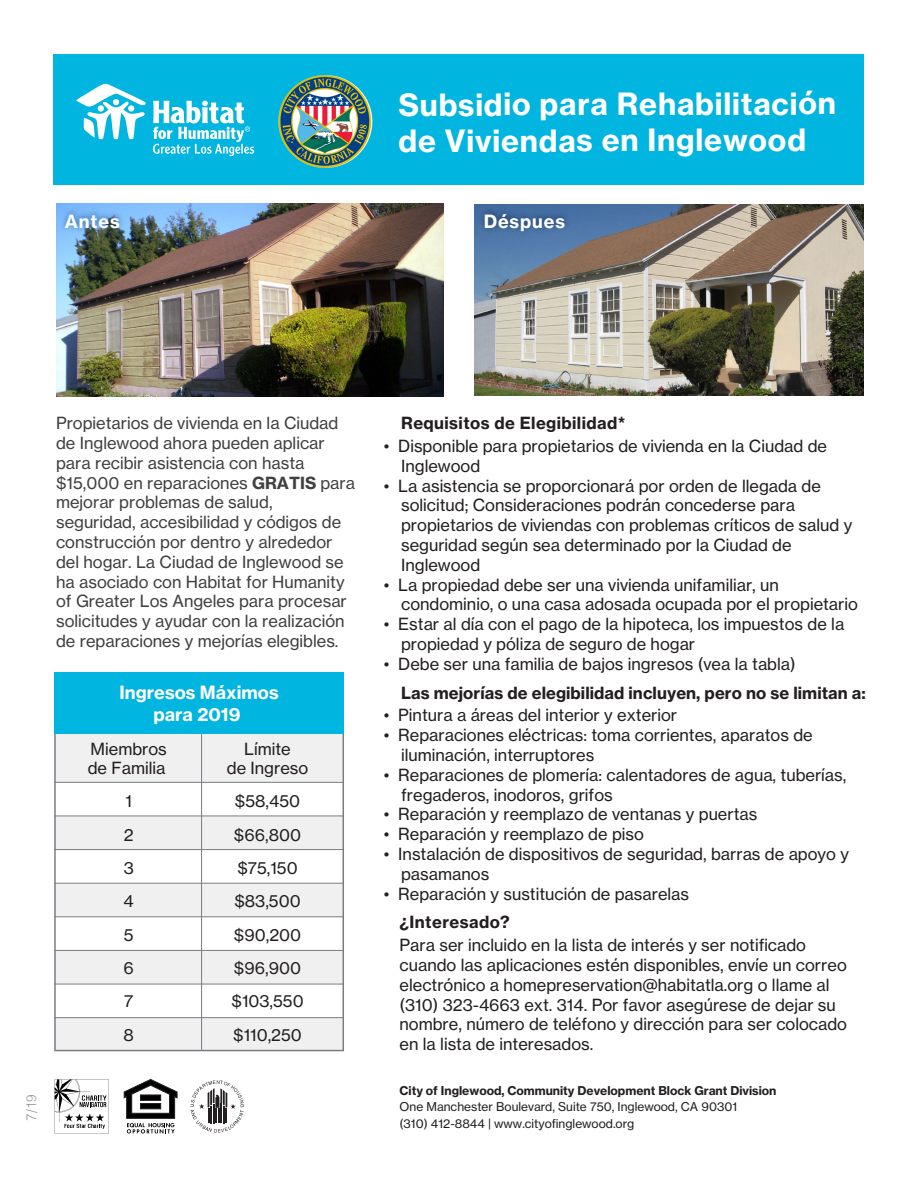
<style>
.page{position:relative;width:918px;height:1188px;background:#fff}
.page>*{position:absolute;margin:0;border:0;box-sizing:border-box;transform-origin:0 0}
.t1{font:30.15px/36.5px "N Haas Grotesk TX Pro 75 Bd";letter-spacing:.02em;color:#fff}
.t2{font:18px/21.6px "N Haas Grotesk TX Pro 75 Bd";color:#fff;text-align:center}
.t3{font:18px "N Haas Grotesk TX Pro 75 Bd";letter-spacing:.05em;color:#fff}
.t4{font:16.5px/19.8px "N Haas Grotesk TX Pro 55 Rg";color:#231f20}
.t5{font:16.5px/19.8px "N Haas Grotesk TX Pro 55 Rg";color:#404041}
.t6{font:16.5px "N Haas Grotesk TX Pro 75 Bd";letter-spacing:.005em;color:#231f20}
.t7{font:16.5px "N Haas Grotesk TX Pro 75 Bd";letter-spacing:.025em;color:#231f20}
.t8{font:300 13.5px "Helvetica";color:#939598}
.t9{font:12px/16.5px "N Haas Grotesk TX Pro 55 Rg";color:#231f20}
.t10{font:12px "N Haas Grotesk TX Pro 75 Bd";color:#231f20}
.s1{font-family:"N Haas Grotesk TX Pro 75 Bd"}
</style>
<div class="page">
<div style="left:53px;top:54px;width:811px;height:131px;background:#00b5df"></div>
<img style="left:56px;top:204px;width:388px;height:192px">
<img style="left:56px;top:203px;width:75px;height:41px">
<img style="left:475px;top:204px;width:389px;height:191px">
<img style="left:474px;top:204px;width:103px;height:40px">
<svg style="left:190px;top:1080px;width:54px;height:52px"></svg>
<svg style="left:54px;top:734px;width:290px;height:317px;fill:#f0f0f0"></svg>
<div style="left:54px;top:672px;width:290px;height:62px;background:#00b5df"></div>
<hr style="left:201px;top:734px;width:1px;height:316px;background:#797d82">
<hr style="left:54px;top:782px;width:290px;height:1px;background:#797d82">
<hr style="left:54px;top:816px;width:290px;height:1px;background:#797d82">
<hr style="left:54px;top:849px;width:290px;height:1px;background:#797d82">
<hr style="left:54px;top:883px;width:290px;height:1px;background:#797d82">
<hr style="left:54px;top:916px;width:290px;height:1px;background:#797d82">
<hr style="left:54px;top:950px;width:290px;height:1px;background:#797d82">
<hr style="left:54px;top:984px;width:290px;height:1px;background:#797d82">
<hr style="left:54px;top:1017px;width:290px;height:1px;background:#797d82">
<svg style="left:124px;top:1079px;width:53px;height:54px"></svg>
<svg style="left:55px;top:1079px;width:54px;height:54px"></svg>
<img style="left:278px;top:75px;width:95px;height:93px">
<svg style="left:76px;top:83px;width:70px;height:56px"></svg>
<svg style="left:153px;top:101px;width:101px;height:55px"></svg>
<h1 class="t1" style="left:398px;top:86px;width:439px">Subsidio para Rehabilitación de Viviendas en Inglewood</h1>
<p class="t2" style="left:65px;top:211px;width:56px">Antes</p>
<p class="t3" style="left:484px;top:210px;width:83px">Déspues</p>
<p class="t5" style="left:56px;top:413px;width:300px">Propietarios de vivienda en la Ciudad de Inglewood ahora pueden aplicar para recibir asistencia con hasta $15,000 en reparaciones <span class="s1">GRATIS</span> para mejorar problemas de salud, seguridad, accesibilidad y códigos de construcción por dentro y alrededor del hogar. La Ciudad de Inglewood se ha asociado con Habitat for Humanity of Greater Los Angeles para procesar solicitudes y ayudar con la realización de reparaciones y mejorías elegibles.</p>
<p class="t2" style="left:120px;top:682px;width:161px">Ingresos Máximos para 2019</p>
<p class="t4" style="left:88px;top:739px;width:81px">Miembros de Familia</p>
<p class="t4" style="left:124px;top:785px;width:12px;line-height:33.3px;text-align:justify">1<br>2<br>3<br>4<br>5<br>6<br>7<br>8</p>
<p class="t4" style="left:227px;top:739px;width:83px;text-align:center">Límite<br>de Ingreso</p>
<p class="t4" style="left:231px;top:785px;width:74px;line-height:33.3px;text-align:center">$58,450 $66,800 $75,150 $83,500 $90,200 $96,900 $103,550 $110,250</p>
<p class="t8" style="left:20px;top:1121px;width:28px;rotate:-90deg">7/19</p>
<p class="t7" style="left:401px;top:413px;width:226px">Requisitos de Elegibilidad*</p>
<p class="t4" style="left:401px;top:436px;width:427px;text-indent:-17px">• Disponible para propietarios de vivienda en la Ciudad de<br>Inglewood</p>
<p class="t4" style="left:401px;top:476px;width:453px;text-indent:-17px">• La asistencia se proporcionará por orden de llegada de solicitud; Consideraciones podrán concederse para propietarios de viviendas con problemas críticos de salud y seguridad según sea determinado por la Ciudad de Inglewood</p>
<p class="t4" style="left:401px;top:575px;width:458px;text-indent:-17px">• La propiedad debe ser una vivienda unifamiliar, un condominio, o una casa adosada ocupada por el propietario</p>
<p class="t4" style="left:401px;top:614px;width:445px;text-indent:-17px">• Estar al día con el pago de la hipoteca, los impuestos de la propiedad y póliza de seguro de hogar</p>
<p class="t4" style="left:384px;top:654px;width:413px">• Debe ser una familia de bajos ingresos (vea la tabla)</p>
<p class="t6" style="left:401px;top:682px;width:466px">Las mejorías de elegibilidad incluyen, pero no se limitan a:</p>
<p class="t4" style="left:384px;top:705px;width:295px">• Pintura a áreas del interior y exterior</p>
<p class="t4" style="left:401px;top:725px;width:413px;text-indent:-17px">• Reparaciones eléctricas: toma corrientes, aparatos de iluminación, interruptores</p>
<p class="t4" style="left:401px;top:765px;width:447px;text-indent:-17px">• Reparaciones de plomería: calentadores de agua, tuberías, fregaderos, inodoros, grifos</p>
<p class="t4" style="left:384px;top:804px;width:375px">• Reparación y reemplazo de ventanas y puertas</p>
<p class="t4" style="left:384px;top:824px;width:262px">• Reparación y reemplazo de piso</p>
<p class="t4" style="left:401px;top:844px;width:449px;text-indent:-17px">• Instalación de dispositivos de seguridad, barras de apoyo y pasamanos</p>
<p class="t4" style="left:384px;top:884px;width:307px">• Reparación y sustitución de pasarelas</p>
<p class="t7" style="left:400px;top:912px;width:112px">¿Interesado?</p>
<p class="t4" style="left:400px;top:935px;width:449px">Para ser incluido en la lista de interés y ser notificado cuando las aplicaciones estén disponibles, envíe un correo electrónico a homepreservation@habitatla.org o llame al (310) 323-4663 ext. 314. Por favor asegúrese de dejar su nombre, número de teléfono y dirección para ser colocado en la lista de interesados.</p>
<p class="t10" style="left:400px;top:1083px;width:378px">City of Inglewood, Community Development Block Grant Division</p>
<p class="t9" style="left:400px;top:1099px;width:339px">One Manchester Boulevard, Suite 750, Inglewood, CA 90301 (310) 412-8844 | www.cityofinglewood.org</p>
</div>
